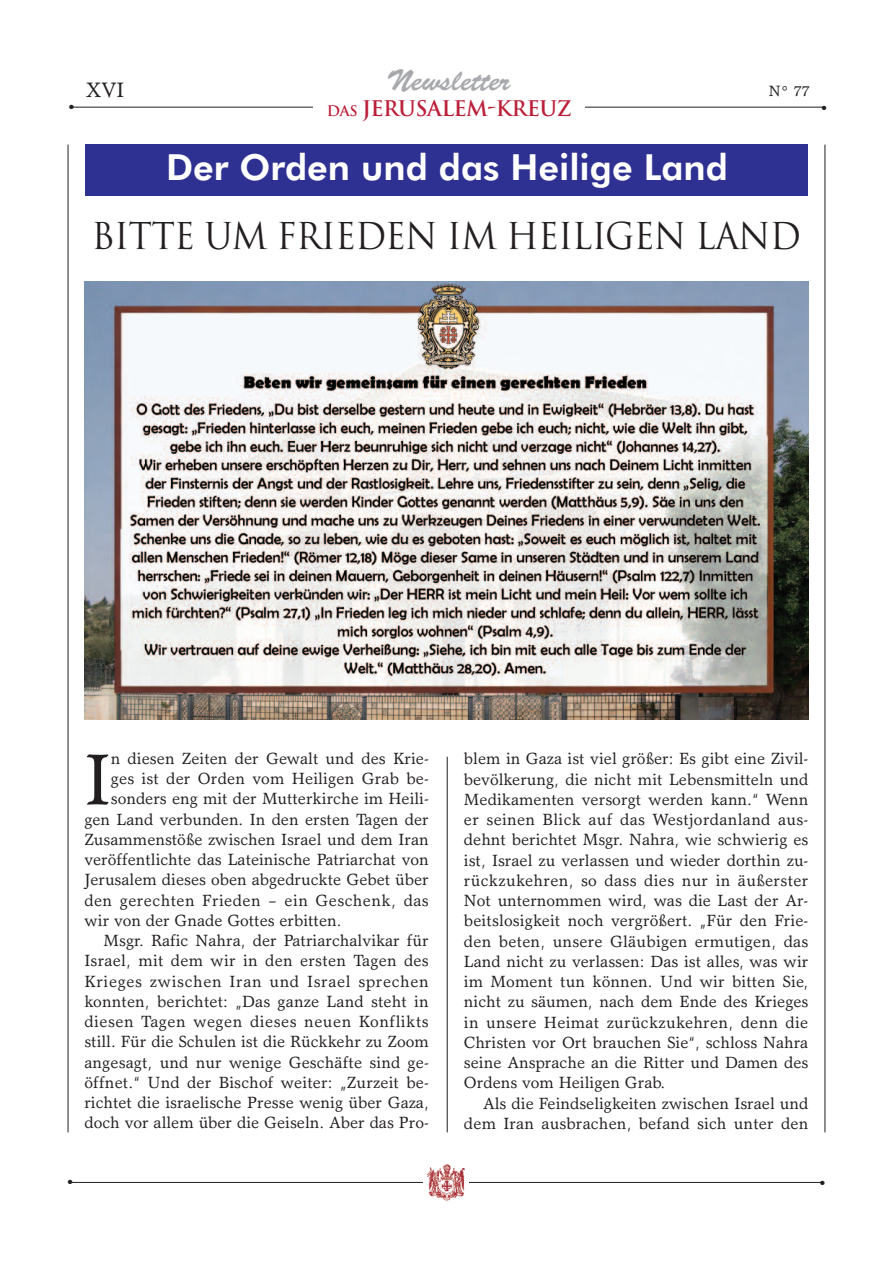
<style>
.page{position:relative;width:893px;height:1263px;background:#fff}
.page>*{position:absolute;margin:0;border:0;box-sizing:border-box;transform-origin:0 0}
.t1{font:72.6px "Garth Graphic";color:#231f20}
.t2{font:36px "Trajan";letter-spacing:-.025em;color:#231f20;scale:.95 1}
.t3{font:800 36px "Futura BT";color:#fff}
.t4{font:30px "Brush Script";color:#a8a9ad}
.t5{font:700 21px "Trajan";letter-spacing:-.025em;color:#bb1f39}
.t6{font:21px "Garth Graphic";color:#231f20}
.t7{font:16.35px/20.2px "Garth Graphic";color:#231f20;text-align:justify}
.t8{font:16.35px "Garth Graphic";letter-spacing:.04em;color:#231f20}
.t9{font:16.35px "Garth Graphic";letter-spacing:.03em;color:#231f20}
.t10{font:16.35px "Garth Graphic";letter-spacing:.025em;color:#231f20}
.t11{font:15px "Garth Graphic";color:#231f20}
.t12{font:6px "Zapf Dingbats";color:#231f20}
.s1{font-size:14.25px}
</style>
<div class="page">
<hr style="left:68px;top:145px;width:1px;height:987px;background:#231f20">
<hr style="left:825px;top:145px;width:1px;height:987px;background:#231f20">
<hr style="left:69px;top:1182px;width:754px;height:1px;background:#231f20">
<div style="left:424px;top:1163px;width:45px;height:41px;background:#fff"></div>
<img style="left:426px;top:1164px;width:39px;height:37px">
<div style="left:85px;top:145px;width:723px;height:51px;background:#2e3092"></div>
<hr style="left:447px;top:757px;width:1px;height:375px;background:#231f20">
<img style="left:84px;top:282px;width:724px;height:437px">
<hr style="left:71px;top:107px;width:754px;height:1px;background:#231f20">
<div style="left:314px;top:100px;width:271px;height:30px;background:#fff"></div>
<h3 class="t4" style="left:387px;top:68px;width:125px">Newsletter</h3>
<p class="t6" style="left:86px;top:82px;width:40px">XVI</p>
<p class="t11" style="left:769px;top:86px;width:42px">N° 77</p>
<p class="t5" style="left:327px;top:96px;width:246px"><span class="s1">Das</span> JERUSALEM-KREUZ</p>
<p class="t12" style="left:69px;top:103px;width:6px">●</p>
<p class="t12" style="left:822px;top:104px;width:6px">●</p>
<h2 class="t3" style="left:166px;top:153px;width:563px">Der Orden und das Heilige Land</h2>
<h2 class="t2" style="left:92px;top:216px;width:748px">BITTE UM FRIEDEN IM HEILIGEN LAND</h2>
<h1 class="t1" style="left:84px;top:752px;width:28px">I</h1>
<p class="t7" style="left:111px;top:750px;width:319px">n diesen Zeiten der Gewalt und des Krie-</p>
<p class="t7" style="left:111px;top:770px;width:319px">ges ist der Orden vom Heiligen Grab be-</p>
<p class="t7" style="left:111px;top:790px;width:319px">sonders eng mit der Mutterkirche im Heili-</p>
<p class="t7" style="left:84px;top:810px;width:346px">gen Land verbunden. In den ersten Tagen der</p>
<p class="t7" style="left:84px;top:831px;width:346px">Zusammenstöße zwischen Israel und dem Iran</p>
<p class="t7" style="left:84px;top:851px;width:346px">veröffentlichte das Lateinische Patriarchat von</p>
<p class="t7" style="left:84px;top:871px;width:346px">Jerusalem dieses oben abgedruckte Gebet über</p>
<p class="t10" style="left:84px;top:894px;width:346px">den gerechten Frieden – ein Geschenk, das</p>
<p class="t7" style="left:84px;top:912px;width:259px">wir von der Gnade Gottes erbitten.</p>
<p class="t7" style="left:104px;top:932px;width:327px">Msgr. Rafic Nahra, der Patriarchalvikar für</p>
<p class="t7" style="left:84px;top:952px;width:346px">Israel, mit dem wir in den ersten Tagen des</p>
<p class="t8" style="left:84px;top:975px;width:346px">Krieges zwischen Iran und Israel sprechen</p>
<p class="t7" style="left:84px;top:993px;width:346px">konnten, berichtet: „Das ganze Land steht in</p>
<p class="t9" style="left:84px;top:1015px;width:346px">diesen Tagen wegen dieses neuen Konflikts</p>
<p class="t7" style="left:84px;top:1033px;width:346px">still. Für die Schulen ist die Rückkehr zu Zoom</p>
<p class="t7" style="left:84px;top:1053px;width:346px">angesagt, und nur wenige Geschäfte sind ge-</p>
<p class="t7" style="left:84px;top:1074px;width:346px">öffnet.“ Und der Bischof weiter: „Zurzeit be-</p>
<p class="t7" style="left:84px;top:1094px;width:346px">richtet die israelische Presse wenig über Gaza,</p>
<p class="t7" style="left:84px;top:1114px;width:346px">doch vor allem über die Geiseln. Aber das Pro-</p>
<p class="t7" style="left:464px;top:750px;width:346px">blem in Gaza ist viel größer: Es gibt eine Zivil&shy;bevölkerung, die nicht mit Lebensmitteln und Medikamenten versorgt werden kann.“ Wenn er seinen Blick auf das Westjordanland aus&shy;dehnt berichtet Msgr. Nahra, wie schwierig es ist, Israel zu verlassen und wieder dorthin zu&shy;rückzukehren, so dass dies nur in äußerster Not unternommen wird, was die Last der Ar&shy;beitslosigkeit noch vergrößert. „Für den Frie&shy;den beten, unsere Gläubigen ermutigen, das Land nicht zu verlassen: Das ist alles, was wir im Moment tun können. Und wir bitten Sie, nicht zu säumen, nach dem Ende des Krieges in unsere Heimat zurückzukehren, denn die Christen vor Ort brauchen Sie“, schloss Nahra seine Ansprache an die Ritter und Damen des Ordens vom Heiligen Grab.</p>
<p class="t7" style="left:464px;top:1094px;width:346px;text-align:right">Als die Feindseligkeiten zwischen Israel und dem Iran ausbrachen, befand sich unter den</p>
<p class="t12" style="left:68px;top:1179px;width:6px">●</p>
<p class="t12" style="left:820px;top:1179px;width:6px">●</p>
</div>
